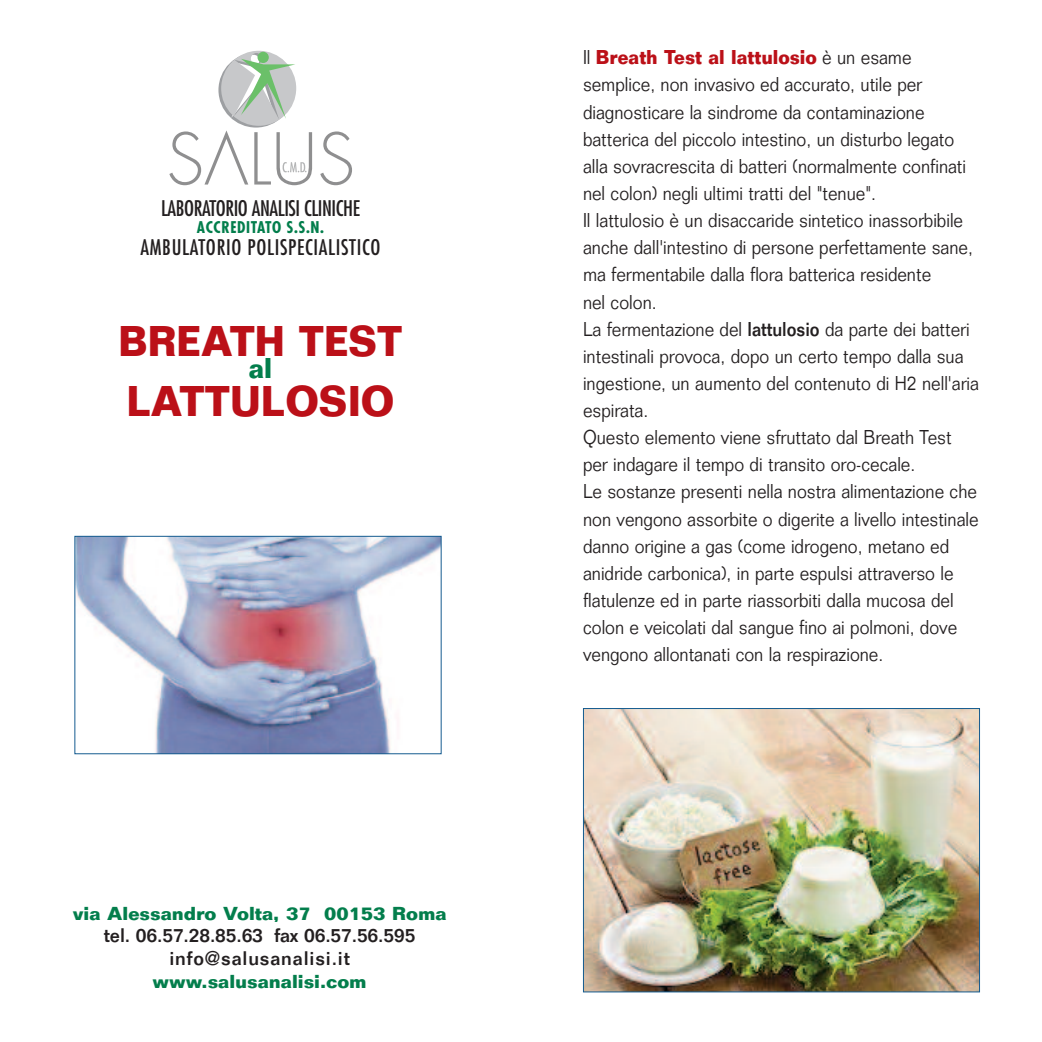
<style>
.page{position:relative;width:1042px;height:1042px;background:#fff}
.page>*{position:absolute;margin:0;border:0;box-sizing:border-box;transform-origin:0 0}
.t1{font:700 42px "Folio";color:#bb1018;scale:.9 1}
.t2{font:700 28px "Folio";color:#037e4c;scale:.9 1}
.t3{font:condensed 21px "Futura";letter-spacing:.035em;color:#231f20}
.t4{font:condensed 21px "Futura";letter-spacing:-.02em;color:#231f20}
.t5{font:300 19.6px/27.1px "Folio";color:#231f20;scale:.9 1}
.t6{font:500 19.25px/23.1px "Folio";letter-spacing:.045em;color:#231f20;text-align:center}
.t7{font:700 18.38px "Folio";color:#037e4c}
.t8{font:700 condensed 15.75px "Futura";letter-spacing:.04em;color:#037e4c}
.s1{font-weight:700;color:#bb1018}
.s2{font-weight:500}
</style>
<div class="page">
<img style="left:76px;top:538px;width:363px;height:214px">
<div style="left:74px;top:536px;width:367px;height:218px;border:1px solid #155c90"></div>
<svg style="left:320px;top:131px;width:32px;height:54px"></svg>
<svg style="left:169px;top:51px;width:143px;height:134px"></svg>
<img style="left:585px;top:710px;width:393px;height:280px">
<div style="left:583px;top:708px;width:397px;height:284px;border:1px solid #155c90"></div>
<p class="t4" style="left:161px;top:198px;width:200px">LABORATORIO ANALISI CLINICHE</p>
<p class="t8" style="left:197px;top:221px;width:129px">ACCREDITATO S.S.N.</p>
<p class="t3" style="left:140px;top:238px;width:242px">AMBULATORIO POLISPECIALISTICO</p>
<h1 class="t1" style="left:118px;top:326px;width:317px">BREATH TEST</h1>
<h2 class="t2" style="left:249px;top:358px;width:27px">al</h2>
<h1 class="t1" style="left:126px;top:386px;width:299px">LATTULOSIO</h1>
<p class="t7" style="left:73px;top:906px;width:375px">via Alessandro Volta, 37 00153 Roma</p>
<p class="t6" style="left:104px;top:926px;width:313px">tel. 06.57.28.85.63 fax 06.57.56.595 info@salusanalisi.it</p>
<p class="t7" style="left:153px;top:974px;width:215px">www.salusanalisi.com</p>
<p class="t5" style="left:583px;top:46px;width:441px">Il <span class="s1">Breath Test al lattulosio</span> è un esame semplice, non invasivo ed accurato, utile per diagnosticare la sindrome da contaminazione batterica del piccolo intestino, un disturbo legato alla sovracrescita di batteri (normalmente confinati nel colon) negli ultimi tratti del "tenue".<br>Il lattulosio è un disaccaride sintetico inassorbibile anche dall'intestino di persone perfettamente sane, ma fermentabile dalla flora batterica residente<br>nel colon.<br>La fermentazione del <span class="s2">lattulosio</span> da parte dei batteri intestinali provoca, dopo un certo tempo dalla sua ingestione, un aumento del contenuto di H2 nell'aria espirata.<br>Questo elemento viene sfruttato dal Breath Test per indagare il tempo di transito oro-cecale.<br>Le sostanze presenti nella nostra alimentazione che non vengono assorbite o digerite a livello intestinale danno origine a gas (come idrogeno, metano ed anidride carbonica), in parte espulsi attraverso le flatulenze ed in parte riassorbiti dalla mucosa del colon e veicolati dal sangue fino ai polmoni, dove vengono allontanati con la respirazione.</p>
</div>
